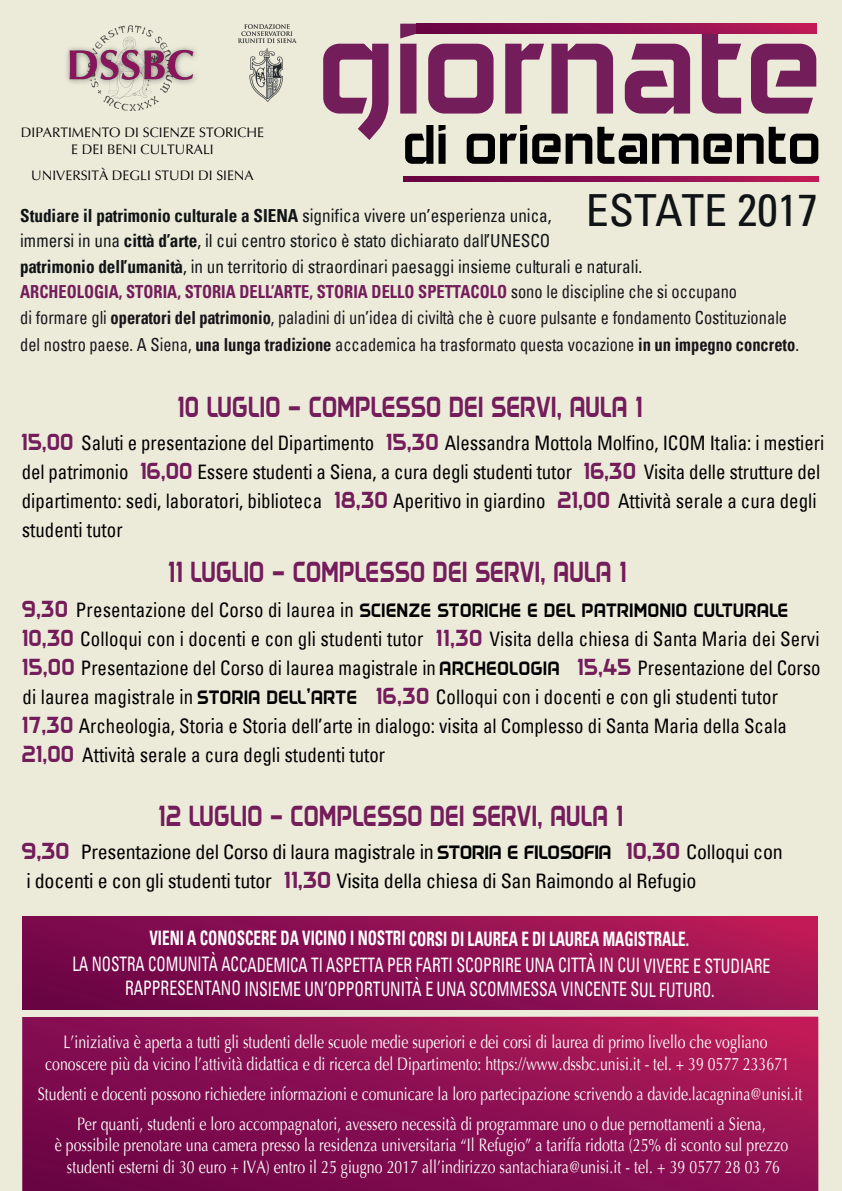
<style>
.page{position:relative;width:842px;height:1191px;background:#ecebda}
.page>*{position:absolute;margin:0;border:0;box-sizing:border-box;transform-origin:0 0}
.t1{font:119.8px "DAGGERSQUARE";color:#741d5b}
.t2{font:51.7px "DAGGERSQUARE";color:#000}
.t3{font:condensed 44.3px "Univers";color:#111416}
.t4{font:30px "DAGGERSQUARE";color:#741d5b;scale:.82 1}
.t5{font:condensed 20px/29px "Univers";color:#000001;scale:.94 1}
.t6{font:condensed 20px/29px "Univers";color:#000001;scale:.95 1}
.t7{font:condensed 20px/29px "Univers";color:#000001}
.t8{font:condensed 20px/24px "Univers";color:#fff;text-align:center;scale:.76 1}
.t9{font:20px "DAGGERSQUARE";letter-spacing:.01em;color:#000001;scale:.94 1}
.t10{font:700 condensed 20px "Univers";color:#fff;scale:.76 1}
.t11{font:18px/21.6px "Optima";color:#fff;text-align:center;scale:.78 1}
.t12{font:condensed 18px/25.6px "Univers";color:#111416;scale:.95 1}
.t13{font:condensed 18px "Univers";color:#18151a;scale:.91 1}
.t14{font:13.7px/16.4px "Optima";color:#000001;text-align:center}
.s1{font-weight:700}
.s2{font-weight:700;color:#741d5b}
.s3{color:#18151a}
.s4{font-weight:700;color:#18151a}
.s5{font-family:"DAGGERSQUARE";font-stretch:normal;font-size:24px;color:#741d5b}
.s6{font-size:24px;color:#741d5b}
.s7{font-family:"Univers";font-stretch:condensed}
.s8{font-family:"DAGGERSQUARE";font-stretch:normal}
.s9{font-family:"DAGGERSQUARE";font-stretch:normal;color:#000}
</style>
<div class="page">
<svg style="left:23px;top:916px;width:794px;height:93px;background:#8c0f50"></svg>
<svg style="left:416px;top:24px;width:400px;height:10px;background:#8d0f4f"></svg>
<svg style="left:404px;top:176px;width:414px;height:5px;background:#8e0f4f"></svg>
<img style="left:66px;top:25px;width:130px;height:86px">
<svg style="left:22px;top:1016px;width:796px;height:175px;background:#8d1051"></svg>
<img style="left:238px;top:24px;width:59px;height:78px">
<p class="t14" style="left:21px;top:125px;width:245px">DIPARTIMENTO DI SCIENZE STORICHE<br>E DEI BENI CULTURALI</p>
<p class="t14" style="left:31px;top:168px;width:224px">UNIVERSITÀ DEGLI STUDI DI SIENA</p>
<h1 class="t1" style="left:323px;top:2px;width:506px">giornate</h1>
<h2 class="t2" style="left:405px;top:116px;width:420px">di orientamento</h2>
<h3 class="t3" style="left:586px;top:181px;width:234px">ESTATE 2017</h3>
<p class="t12" style="left:20px;top:202px;width:809px"><span class="s1">Studiare il patrimonio culturale a SIENA</span> significa vivere un’esperienza unica,<br>immersi in una <span class="s1">città d’arte</span>, il cui centro storico è stato dichiarato dall’UNESCO<br><span class="s1">patrimonio dell’umanità</span>, in un territorio di straordinari paesaggi insieme culturali e naturali.<br><span class="s2">ARCHEOLOGIA, STORIA, STORIA DELL’ARTE, STORIA DELLO SPETTACOLO</span> <span class="s3">sono le discipline che si occupano<br>di formare gli</span> <span class="s4">operatori del patrimonio</span><span class="s3">, paladini di un’idea di civiltà che è cuore pulsante e fondamento Costituzionale</span></p>
<p class="t13" style="left:20px;top:333px;width:857px">del nostro paese. A Siena, <span class="s1">una lunga tradizione</span> accademica ha trasformato questa vocazione <span class="s1">in un impegno concreto</span>.</p>
<h3 class="t4" style="left:178px;top:389px;width:570px">10 LUGLIO – COMPLESSO DEI SERVI, AULA 1</h3>
<p class="t6" style="left:22px;top:428px;width:846px"><span class="s5">15,00</span> Saluti e presentazione del Dipartimento <span class="s5">15,30</span> Alessandra Mottola Molfino, ICOM Italia: i mestieri del patrimonio <span class="s5">16,00</span> Essere studenti a Siena, a cura degli studenti tutor <span class="s5">16,30</span> Visita delle strutture del dipartimento: sedi, laboratori, biblioteca <span class="s5">18,30</span> Aperitivo in giardino <span class="s5">21,00</span> Attività serale a cura degli studenti tutor</p>
<h3 class="t4" style="left:169px;top:554px;width:561px">11 LUGLIO – COMPLESSO DEI SERVI, AULA 1</h3>
<p class="t9" style="left:22px;top:599px;width:817px"><span class="s6">9,30</span> <span class="s7">Presentazione del Corso di laurea in</span> SCIENZE STORICHE E DEL PATRIMONIO CULTURALE</p>
<p class="t5" style="left:22px;top:624px;width:851px"><span class="s5">10,30</span> Colloqui con i docenti e con gli studenti tutor <span class="s5">11,30</span> Visita della chiesa di Santa Maria dei Servi <span class="s5">15,00</span> Presentazione del Corso di laurea magistrale in <span class="s8">ARCHEOLOGIA</span> <span class="s5">15,45</span> Presentazione del Corso di laurea magistrale in <span class="s8">STORIA DELL’ARTE</span> <span class="s5">16,30</span> Colloqui con i docenti e con gli studenti tutor <span class="s5">17,30</span> Archeologia, Storia e Storia dell’arte in dialogo: visita al Complesso di Santa Maria della Scala <span class="s5">21,00</span> Attività serale a cura degli studenti tutor</p>
<h3 class="t4" style="left:159px;top:798px;width:569px">12 LUGLIO – COMPLESSO DEI SERVI, AULA 1</h3>
<p class="t7" style="left:22px;top:836px;width:762px"><span class="s5">9,30</span> Presentazione del Corso di laura magistrale in <span class="s9">STORIA E FILOSOFIA</span> <span class="s5">10,30</span> Colloqui con i docenti e con gli studenti tutor <span class="s5">11,30</span> Visita della chiesa di San Raimondo al Refugio</p>
<p class="t10" style="left:149px;top:926px;width:712px">VIENI A CONOSCERE DA VICINO I NOSTRI CORSI DI LAUREA E DI LAUREA MAGISTRALE.</p>
<p class="t8" style="left:73px;top:952px;width:920px">LA NOSTRA COMUNITÀ ACCADEMICA TI ASPETTA PER FARTI SCOPRIRE UNA CITTÀ IN CUI VIVERE E STUDIARE<br>RAPPRESENTANO INSIEME UN’OPPORTUNITÀ E UNA SCOMMESSA VINCENTE SUL FUTURO.</p>
<p class="t11" style="left:45px;top:1031px;width:956px">L’iniziativa è aperta a tutti gli studenti delle scuole medie superiori e dei corsi di laurea di primo livello che vogliano conoscere più da vicino l’attività didattica e di ricerca del Dipartimento: https://www.dssbc.unisi.it - tel. + 39 0577 233671</p>
<p class="t11" style="left:38px;top:1079px;width:981px;line-height:29.6px">Studenti e docenti possono richiedere informazioni e comunicare la loro partecipazione scrivendo a davide.lacagnina@unisi.it<br>Per quanti, studenti e loro accompagnatori, avessero necessità di programmare uno o due pernottamenti a Siena,</p>
<p class="t11" style="left:55px;top:1134px;width:942px">è possibile prenotare una camera presso la residenza universitaria “Il Refugio” a tariffa ridotta (25% di sconto sul prezzo studenti esterni di 30 euro + IVA) entro il 25 giugno 2017 all’indirizzo santachiara@unisi.it - tel. + 39 0577 28 03 76</p>
</div>
